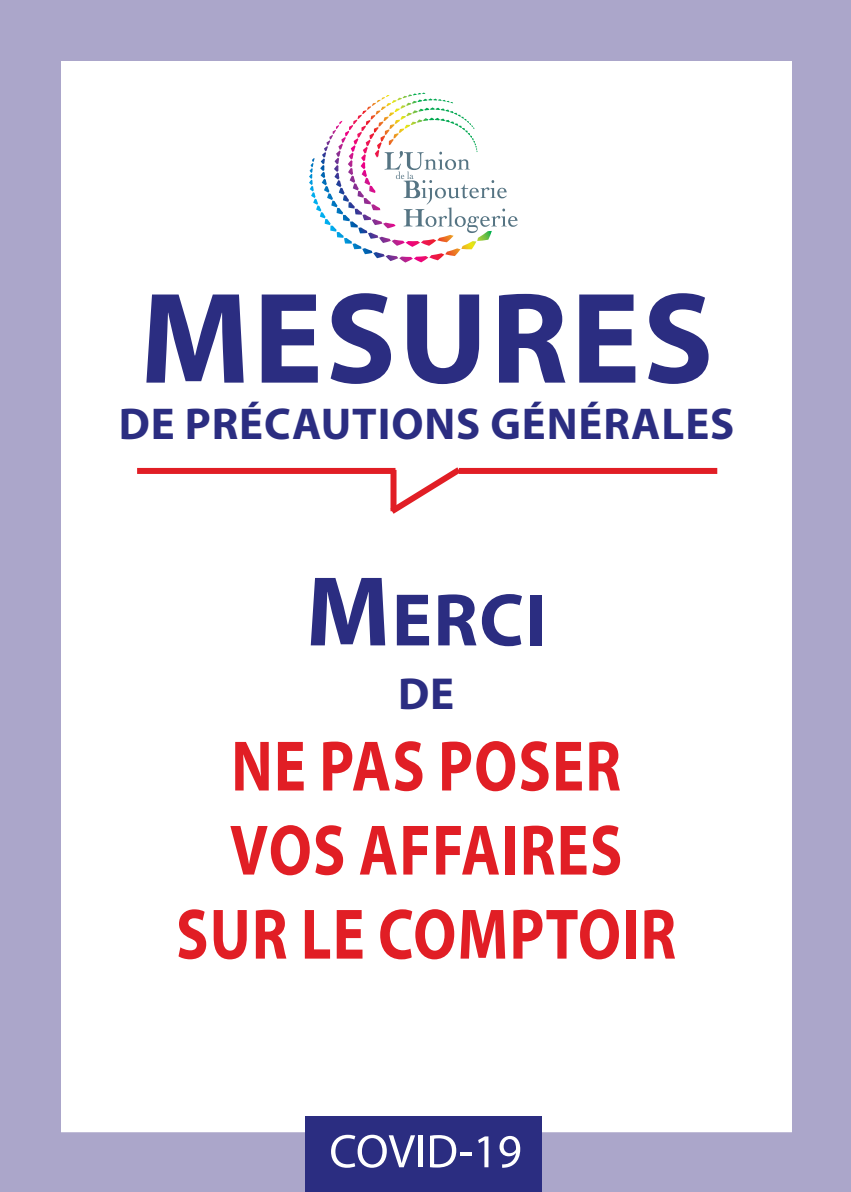
<style>
.page{position:relative;width:851px;height:1192px;background:#fff}
.page>*{position:absolute;margin:0;border:0;box-sizing:border-box;transform-origin:0 0}
.t1{font:700 130.6px "Myriad Pro";letter-spacing:.02em;color:#2b2d81}
.t2{font:700 75px "Myriad Pro";color:#2b2d81}
.t3{font:700 72px/84px "Myriad Pro";letter-spacing:.02em;color:#e11e25;text-align:center;scale:.83 1}
.t4{font:700 45px "Myriad Pro";color:#2b2d81}
.t5{font:700 44.8px "Myriad Pro";letter-spacing:.02em;color:#2b2d81}
.s1{font-size:100px}
</style>
<div class="page">
<div style="left:1px;top:1px;width:849px;height:1190px;border:60px solid #aba6ca"></div>
<svg style="left:309px;top:93px;width:208px;height:169px"></svg>
<div style="left:305px;top:1116px;width:237px;height:75px;background:#2b2d81"></div>
<svg style="left:331px;top:1134px;width:84px;height:33px"></svg>
<hr style="left:418px;top:1135px;width:4px;height:31px;background:#fff">
<svg style="left:430px;top:1135px;width:41px;height:32px"></svg>
<svg style="left:478px;top:1136px;width:10px;height:30px"></svg>
<svg style="left:499px;top:1135px;width:21px;height:32px"></svg>
<div style="left:137px;top:468px;width:258px;height:6px;background:#e11e25"></div>
<div style="left:459px;top:468px;width:258px;height:6px;background:#e11e25"></div>
<svg style="left:383px;top:467px;width:84px;height:47px"></svg>
<h1 class="t1" style="left:140px;top:261px;width:575px">MESURES</h1>
<p class="t5" style="left:119px;top:397px;width:617px">DE PRÉCAUTIONS GÉNÉRALES</p>
<p class="t2" style="left:305px;top:575px;width:242px"><span class="s1">M</span>ERCI</p>
<p class="t4" style="left:398px;top:667px;width:58px">DE</p>
<p class="t3" style="left:176px;top:723px;width:603px">NE PAS POSER<br>VOS AFFAIRES<br>SUR LE COMPTOIR</p>
</div>
